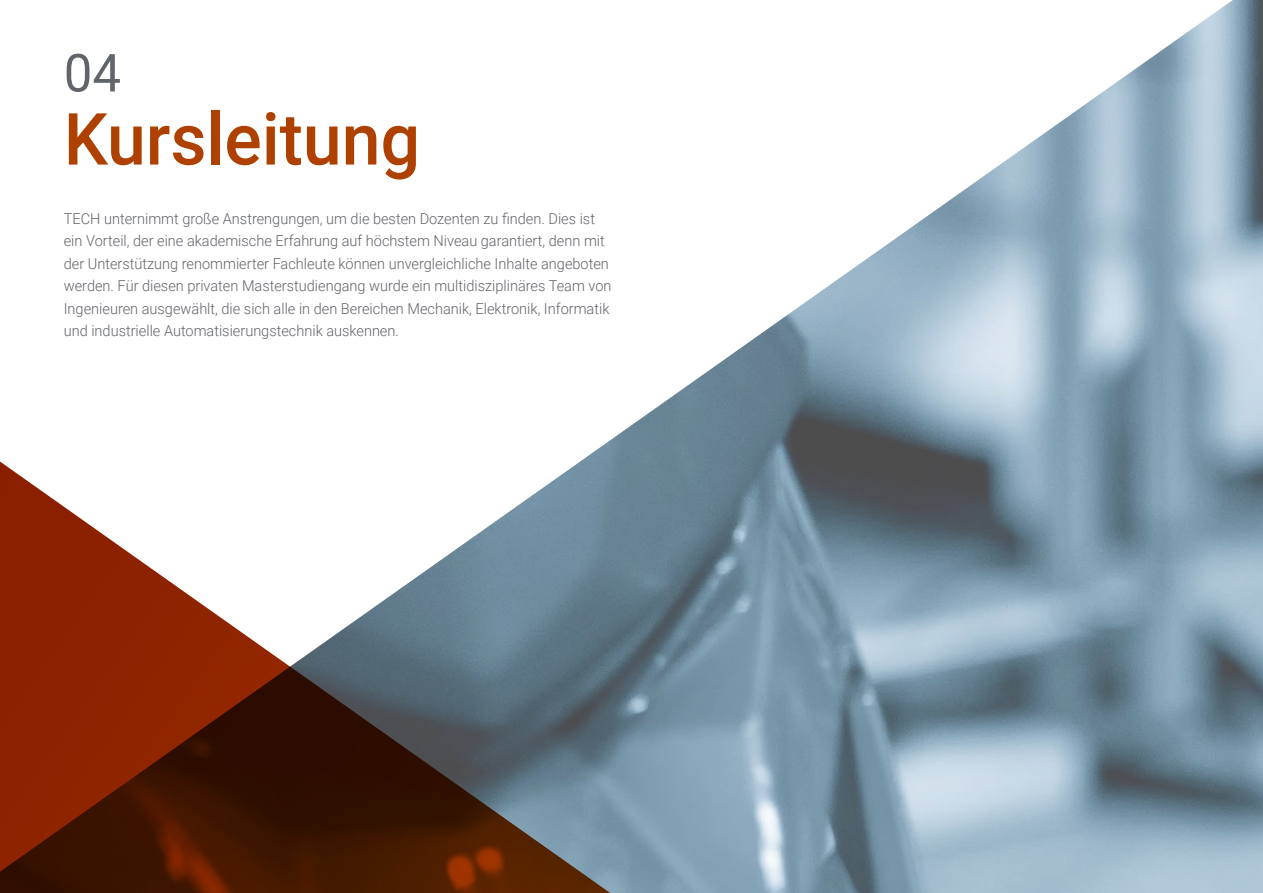
<style>
.page{position:relative;width:1263px;height:893px;background:#fff}
.page>*{position:absolute;margin:0;border:0;box-sizing:border-box;transform-origin:0 0}
.t1{font:500 72px "Roboto";color:#ae4000}
.t2{font:52.5px "Roboto";color:#61646a}
.t3{font:300 15px/22.5px "Roboto";color:#61646a}
</style>
<div class="page">
<img style="left:602px;top:0;width:661px;height:893px">
<svg style="left:0;top:446px;width:640px;height:447px"></svg>
<h2 class="t2" style="left:64px;top:36px;width:59px">04</h2>
<h1 class="t1" style="left:64px;top:89px;width:358px">Kursleitung</h1>
<p class="t3" style="left:64px;top:207px;width:549px">TECH unternimmt große Anstrengungen, um die besten Dozenten zu finden. Dies ist ein Vorteil, der eine akademische Erfahrung auf höchstem Niveau garantiert, denn mit der Unterstützung renommierter Fachleute können unvergleichliche Inhalte angeboten werden. Für diesen privaten Masterstudiengang wurde ein multidisziplinäres Team von Ingenieuren ausgewählt, die sich alle in den Bereichen Mechanik, Elektronik, Informatik und industrielle Automatisierungstechnik auskennen.</p>
</div>
